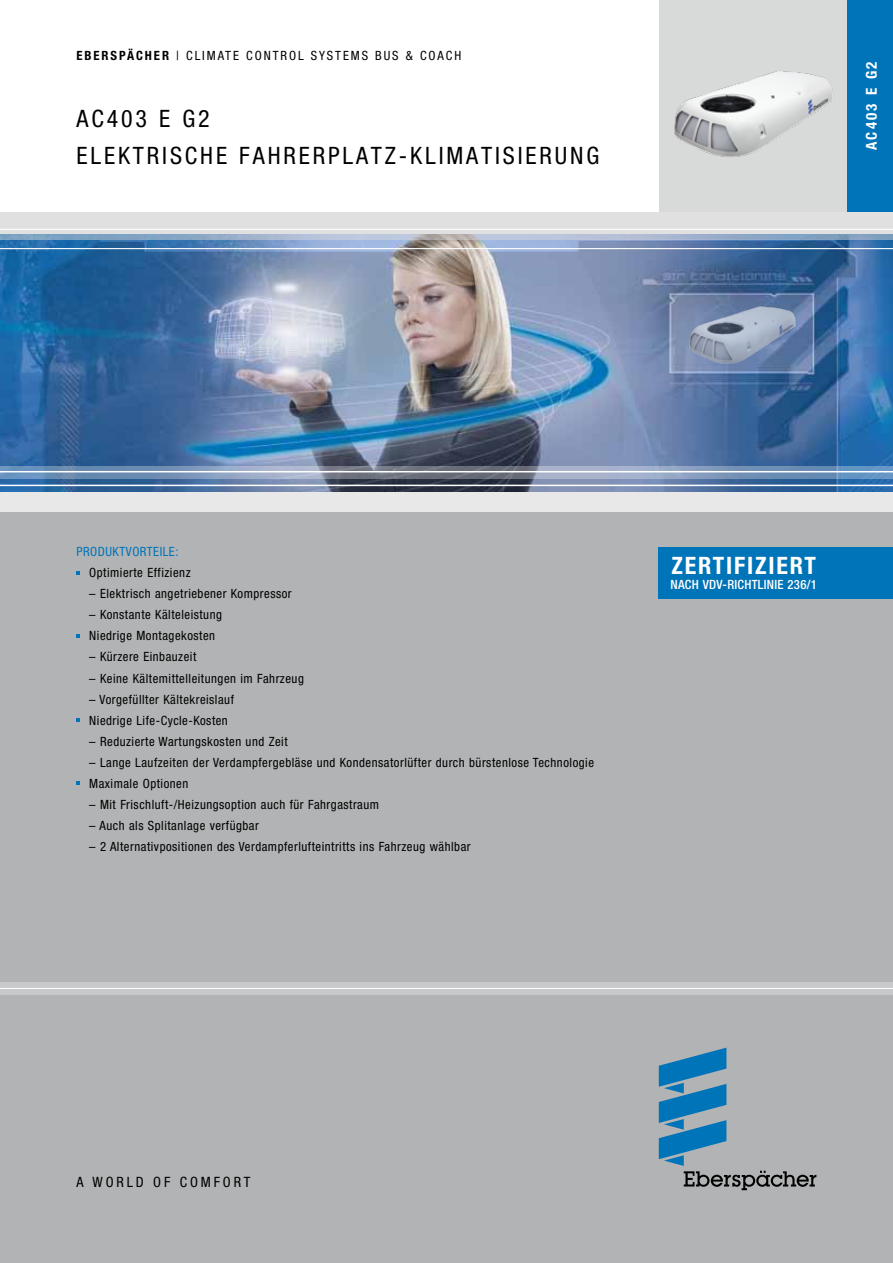
<style>
.page{position:relative;width:893px;height:1263px;background:#fff}
.page>*{position:absolute;margin:0;border:0;box-sizing:border-box;transform-origin:0 0}
.t1{font:condensed 24px/37.5px "Helvetica Neue LTW1 G";letter-spacing:.12em;color:#000}
.t2{font:700 condensed 24px "Helvetica Neue LTW1 G";letter-spacing:.075em;color:#fff}
.t3{font:700 condensed 15px "Helvetica Neue LTW1 G";letter-spacing:.15em;color:#fff}
.t4{font:condensed 14.25px "Helvetica Neue LTW1 G";letter-spacing:.2em;color:#000}
.t5{font:condensed 12.75px/21px "Helvetica Neue LTW1 G";letter-spacing:.04em;color:#000}
.t6{font:condensed 12.75px "Helvetica Neue LTW1 G";letter-spacing:.15em;color:#000}
.t7{font:500 condensed 12.75px "Helvetica Neue LTW1 G";letter-spacing:.02em;color:#fff}
.t8{font:condensed 12.75px "Helvetica Neue LTW1 G";color:#0074b8}
.s1{font-weight:700}
</style>
<div class="page">
<div style="left:0;top:505px;width:893px;height:758px;background:#b2b3b4"></div>
<img style="left:0;top:240px;width:893px;height:252px">
<div style="left:659px;top:0;width:234px;height:212px;background:#d8d9d9"></div>
<div style="left:848px;top:0;width:45px;height:212px;background:#0074b8"></div>
<svg style="left:0;top:213px;width:893px;height:27px;background:#d0d5dc"></svg>
<hr style="left:0;top:229px;width:893px;height:1px;background:#fff">
<hr style="left:0;top:248px;width:893px;height:1px;background:#fff">
<svg style="left:0;top:466px;width:893px;height:12px;background:#8397b3"></svg>
<hr style="left:0;top:471px;width:893px;height:1px;background:#fff">
<hr style="left:0;top:485px;width:893px;height:1px;background:#fff">
<div style="left:0;top:492px;width:893px;height:19px;background:#e8e8e8"></div>
<svg style="left:659px;top:1047px;width:157px;height:143px"></svg>
<svg style="left:0;top:982px;width:893px;height:13px;background:#cccdce"></svg>
<img style="left:674px;top:71px;width:159px;height:86px">
<img style="left:680px;top:284px;width:122px;height:91px">
<div style="left:658px;top:547px;width:235px;height:51px;background:#0074b8"></div>
<p class="t6" style="left:77px;top:48px;width:386px"><span class="s1">EBERSPÄCHER</span> | CLIMATE CONTROL SYSTEMS BUS &amp; COACH</p>
<h1 class="t1" style="left:77px;top:100px;width:135px">AC403 E G2 ele ktrische</h1>
<h1 class="t1" style="left:239px;top:137px;width:29px">Fahrer</h1>
<h1 class="t1" style="left:328px;top:137px;width:97px">plat z-Klimatisierung</h1>
<p class="t3" style="left:862px;top:150px;width:90px;rotate:-90deg">AC403 E G2</p>
<p class="t8" style="left:77px;top:544px;width:8px">Produ</p>
<p class="t8" style="left:113px;top:544px;width:27px">ktvorteile</p>
<p class="t8" style="left:175px;top:544px;width:5px">:</p>
<p class="t5" style="left:89px;top:562px;width:103px">Optimierte Effizienz</p>
<p class="t5" style="left:89px;top:583px;width:204px">– Elektrisch angetriebener Kompressor</p>
<p class="t5" style="left:89px;top:604px;width:134px">– Konstante Kälteleistung<br>Niedrige Montagekosten</p>
<p class="t5" style="left:89px;top:646px;width:109px">– Kürzere Einbauzeit</p>
<p class="t5" style="left:89px;top:667px;width:216px">– Keine Kältemittelleitungen im Fahrzeug</p>
<p class="t5" style="left:89px;top:688px;width:146px">– Vorgefüllter Kältekreislauf<br>Niedrige Life-Cycle-Kosten</p>
<p class="t5" style="left:89px;top:730px;width:200px">– Reduzierte Wartungskosten und Zeit</p>
<p class="t5" style="left:89px;top:751px;width:506px">– Lange Laufzeiten der Verdampfergebläse und Kondensatorlüfter durch bürstenlose Technologie<br>Maximale Optionen</p>
<p class="t5" style="left:89px;top:793px;width:291px">– Mit Frischluft-/Heizungsoption auch für Fahrgastraum</p>
<p class="t5" style="left:89px;top:814px;width:171px">– Auch als Splitanlage verfügbar</p>
<p class="t5" style="left:89px;top:835px;width:383px">– 2 Alternativpositionen des Verdampferlufteintritts ins Fahrzeug wählbar</p>
<h1 class="t2" style="left:671px;top:551px;width:146px">ZERTIFIZIERT</h1>
<p class="t7" style="left:671px;top:577px;width:148px">NACH VDV-RICHTLINIE 236/1</p>
<p class="t4" style="left:77px;top:1173px;width:175px">A WORLD OF COMFORT</p>
</div>
